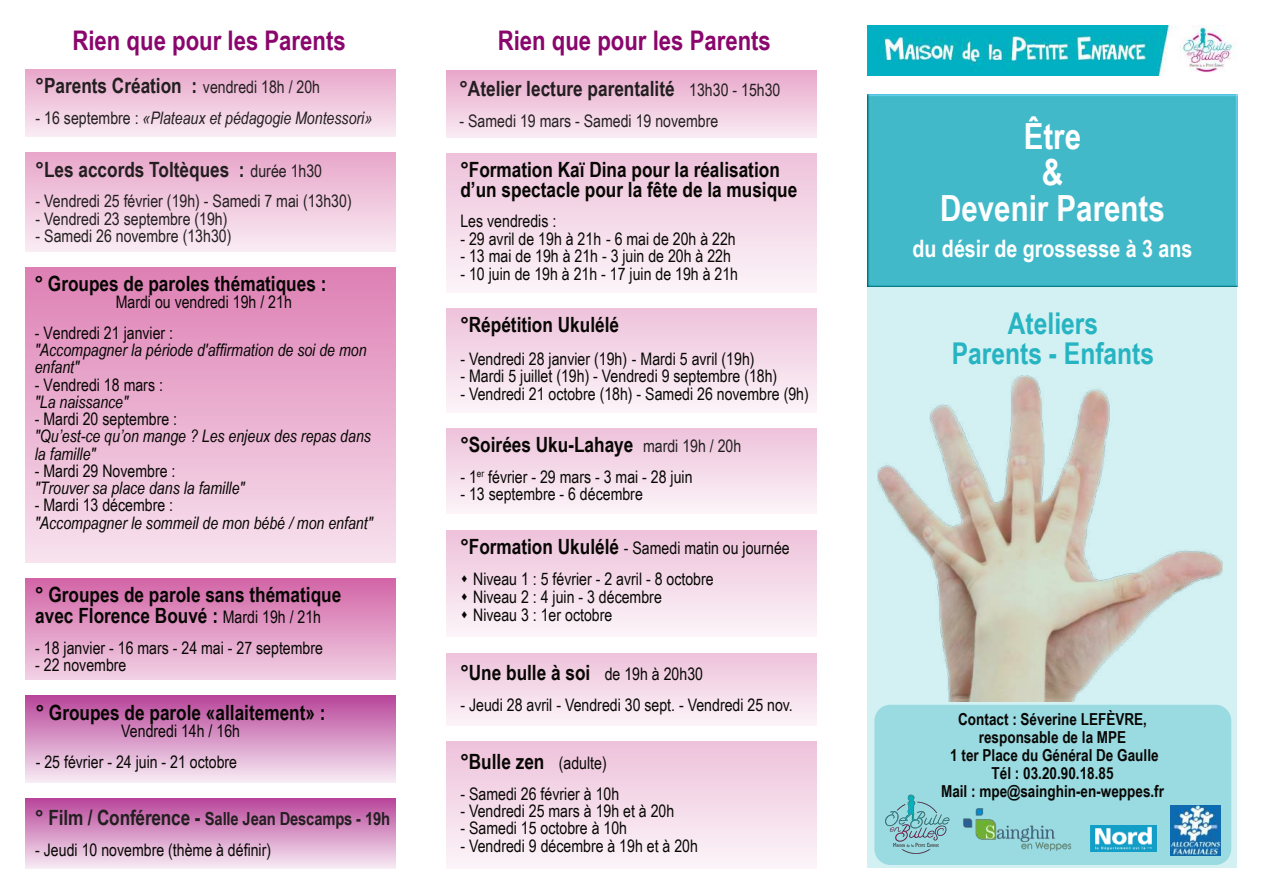
<style>
.page{position:relative;width:1263px;height:894px;background:#fff}
.page>*{position:absolute;margin:0;border:0;box-sizing:border-box;transform-origin:0 0}
.t1{font:700 36px/36px "Arial Narrow";color:#fff;text-align:center}
.t2{font:700 30px/30px "Arial Narrow";color:#26b4c2;text-align:center}
.t3{font:700 27px "Arial Narrow";color:#8a066d}
.t4{font:700 24px "Arial Narrow";color:#fff}
.t5{font:700 21px/19.5px "Arial Narrow";color:#080704}
.t6{font:700 21px "Arial Narrow";color:#231f20}
.t7{font:700 18px "Arial Narrow";letter-spacing:-.01em;color:#231f20}
.t8{font:17.25px/31.3px "Arial Narrow";color:#080704}
.t9{font:italic 17.25px/17.2px "Arial Narrow";color:#080704}
.t10{font:17.25px "Arial Narrow";color:#231f20}
.t11{font:italic 17.25px "Arial Narrow";color:#231f20}
.t12{font:700 16.5px/18px "Arial Narrow";color:#080704;text-align:center}
.s1{font-weight:400;font-size:17.25px}
.s2{font-style:normal}
.s3{font-size:21px}
.s4{font-weight:400;font-size:17.25px;color:#231f20}
.s5{font-weight:700;font-size:21px}
</style>
<div class="page">
<img style="left:26px;top:578px;width:370px;height:101px">
<img style="left:26px;top:695px;width:370px;height:87px">
<img style="left:26px;top:798px;width:370px;height:69px">
<div style="left:867px;top:124px;width:370px;height:743px;background:#26b4c2;opacity:.2"></div>
<div style="left:867px;top:94px;width:370px;height:193px;background:#42b9c9"></div>
<img style="left:867px;top:26px;width:369px;height:50px">
<div style="left:874px;top:704px;width:357px;height:160px;background:#9adae1;border-radius:16px"></div>
<img style="left:963px;top:808px;width:109px;height:43px">
<img style="left:885px;top:794px;width:65px;height:60px">
<img style="left:1171px;top:805px;width:49px;height:50px">
<img style="left:1091px;top:825px;width:65px;height:26px">
<h3 class="t3" style="left:73px;top:31px;width:275px">Rien que pour les Parents</h3>
<p class="t6" style="left:36px;top:77px;width:286px">°Parents Création : <span class="s1">vendredi 18h / 20h</span></p>
<p class="t11" style="left:36px;top:111px;width:338px"><span class="s2">- 16 septembre :</span> «Plateaux et pédagogie Montessori»</p>
<p class="t6" style="left:36px;top:161px;width:288px">°Les accords Toltèques : <span class="s1">durée 1h30</span></p>
<p class="t10" style="left:36px;top:195px;width:318px">- Vendredi 25 février (19h) - Samedi 7 mai (13h30)</p>
<p class="t10" style="left:36px;top:212px;width:193px">- Vendredi 23 septembre (19h)</p>
<p class="t10" style="left:36px;top:229px;width:197px">- Samedi 26 novembre (13h30)</p>
<p class="t5" style="left:35px;top:275px;width:293px">° Groupes de paroles thématiques :</p>
<p class="t8" style="left:116px;top:288px;width:178px">Mardi ou vendredi 19h / 21h</p>
<p class="t8" style="left:35px;top:318px;width:140px">- Vendredi 21 janvier :</p>
<p class="t9" style="left:35px;top:343px;width:333px">"Accompagner la période d'affirmation de soi de mon enfant"</p>
<p class="t8" style="left:35px;top:370px;width:130px">- Vendredi 18 mars :</p>
<p class="t9" style="left:35px;top:394px;width:95px">"La naissance"</p>
<p class="t8" style="left:35px;top:405px;width:144px">- Mardi 20 septembre :</p>
<p class="t9" style="left:35px;top:429px;width:338px">"Qu’est-ce qu’on mange ? Les enjeux des repas dans la famille"</p>
<p class="t8" style="left:35px;top:456px;width:142px">- Mardi 29 Novembre :</p>
<p class="t9" style="left:35px;top:481px;width:211px">"Trouver sa place dans la famille"</p>
<p class="t8" style="left:35px;top:491px;width:140px">- Mardi 13 décembre :</p>
<p class="t9" style="left:35px;top:515px;width:339px">"Accompagner le sommeil de mon bébé / mon enfant"</p>
<p class="t5" style="left:35px;top:585px;width:308px;line-height:21px">° Groupes de parole sans thématique avec Florence Bouvé : <span class="s1">Mardi 19h / 21h</span></p>
<p class="t8" style="left:35px;top:633px;width:289px">- 18 janvier - 16 mars - 24 mai - 27 septembre</p>
<p class="t8" style="left:35px;top:650px;width:93px">- 22 novembre</p>
<p class="t5" style="left:36px;top:704px;width:291px">° Groupes de parole «allaitement» :</p>
<p class="t8" style="left:121px;top:717px;width:120px">Vendredi 14h / 16h</p>
<p class="t8" style="left:36px;top:747px;width:203px">- 25 février - 24 juin - 21 octobre</p>
<p class="t7" style="left:35px;top:811px;width:356px"><span class="s3">° Film / Conférence -</span> Salle Jean Descamps - 19h</p>
<p class="t8" style="left:35px;top:835px;width:237px">- Jeudi 10 novembre (thème à définir)</p>
<h3 class="t3" style="left:498px;top:31px;width:275px">Rien que pour les Parents</h3>
<p class="t6" style="left:459px;top:80px;width:322px">°Atelier lecture parentalité <span class="s1">13h30 - 15h30</span></p>
<p class="t10" style="left:459px;top:114px;width:260px">- Samedi 19 mars - Samedi 19 novembre</p>
<p class="t5" style="left:460px;top:162px;width:338px">°Formation Kaï Dina pour la réalisation d’un spectacle pour la fête de la musique</p>
<p class="t8" style="left:460px;top:207px;width:97px">Les vendredis :</p>
<p class="t8" style="left:460px;top:225px;width:277px">- 29 avril de 19h à 21h - 6 mai de 20h à 22h</p>
<p class="t8" style="left:460px;top:242px;width:272px">- 13 mai de 19h à 21h - 3 juin de 20h à 22h</p>
<p class="t8" style="left:460px;top:259px;width:279px">- 10 juin de 19h à 21h - 17 juin de 19h à 21h</p>
<p class="t5" style="left:460px;top:317px;width:160px">°Répétition Ukulélé</p>
<p class="t8" style="left:460px;top:345px;width:296px">- Vendredi 28 janvier (19h) - Mardi 5 avril (19h)</p>
<p class="t8" style="left:460px;top:362px;width:318px">- Mardi 5 juillet (19h) - Vendredi 9 septembre (18h)</p>
<p class="t8" style="left:460px;top:379px;width:350px">- Vendredi 21 octobre (18h) - Samedi 26 novembre (9h)</p>
<p class="t5" style="left:460px;top:437px;width:282px">°Soirées Uku-Lahaye <span class="s4">mardi 19h / 20h</span></p>
<p class="t8" style="left:460px;top:462px;width:234px">- 1<sup>er</sup> février - 29 mars - 3 mai - 28 juin</p>
<p class="t8" style="left:460px;top:480px;width:184px">- 13 septembre - 6 décembre</p>
<p class="t8" style="left:460px;top:533px;width:331px"><span class="s5">°Formation Ukulélé</span> - Samedi matin ou journée ⬧ Niveau 1 : 5 février - 2 avril - 8 octobre</p>
<p class="t8" style="left:460px;top:589px;width:203px;line-height:17.9px">⬧ Niveau 2 : 4 juin - 3 décembre ⬧ Niveau 3 : 1er octobre</p>
<p class="t5" style="left:460px;top:665px;width:244px">°Une bulle à soi <span class="s1">de 19h à 20h30</span></p>
<p class="t8" style="left:460px;top:690px;width:334px">- Jeudi 28 avril - Vendredi 30 sept. - Vendredi 25 nov.</p>
<p class="t5" style="left:460px;top:753px;width:148px">°Bulle zen <span class="s1">(adulte)</span></p>
<p class="t8" style="left:460px;top:779px;width:160px">- Samedi 26 février à 10h</p>
<p class="t8" style="left:460px;top:796px;width:215px">- Vendredi 25 mars à 19h et à 20h</p>
<p class="t8" style="left:460px;top:813px;width:168px">- Samedi 15 octobre à 10h</p>
<p class="t8" style="left:460px;top:831px;width:239px">- Vendredi 9 décembre à 19h et à 20h</p>
<h1 class="t1" style="left:940px;top:121px;width:226px">Être<br>&amp;<br>Devenir Parents</h1>
<h3 class="t4" style="left:912px;top:239px;width:282px">du désir de grossesse à 3 ans</h3>
<h2 class="t2" style="left:952px;top:311px;width:204px">Ateliers<br>Parents - Enfants</h2>
<p class="t12" style="left:941px;top:711px;width:224px">Contact : Séverine LEFÈVRE, responsable de la MPE<br>1 ter Place du Général De Gaulle<br>Tél : 03.20.90.18.85<br>Mail : mpe@sainghin-en-weppes.fr</p>
</div>
